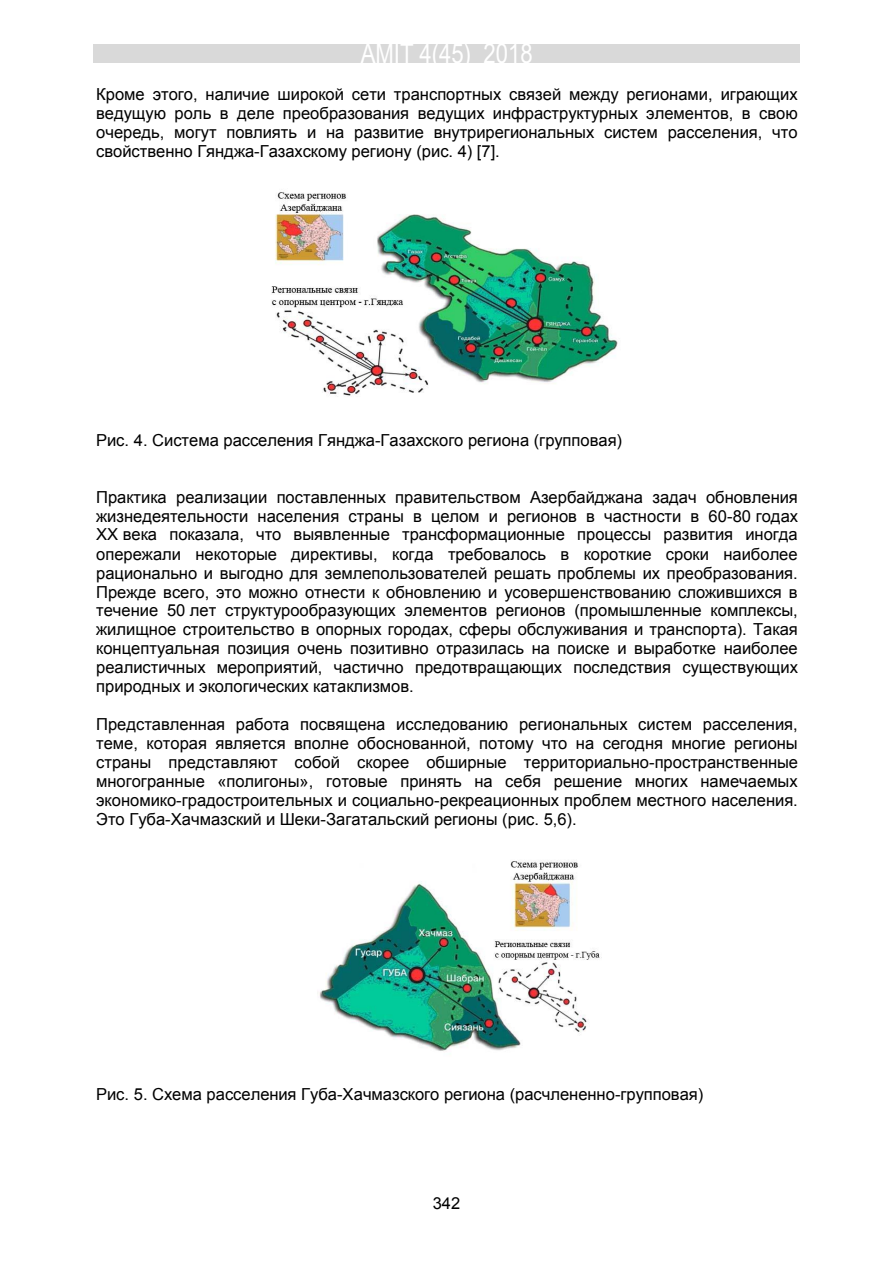
<style>
.page{position:relative;width:893px;height:1263px;background:#fff}
.page>*{position:absolute;margin:0;border:0;box-sizing:border-box;transform-origin:0 0}
.t1{font:27px "Arial Narrow";color:#fff}
.t2{font:16.5px/18.9px "Arial";color:#000;text-align:justify}
.t3{font:16.5px "Arial";color:#000}
.s1{font-style:inherit}
</style>
<div class="page">
<div style="left:93px;top:44px;width:707px;height:19px;background:#d9d9d9"></div>
<img style="left:271px;top:192px;width:347px;height:204px">
<img style="left:317px;top:860px;width:283px;height:191px">
<h1 class="t1" style="left:361px;top:34px;width:173px">AMIT 4(45) 2018</h1>
<p class="t2" style="left:96px;top:85px;width:703px">Кроме этого, наличие широкой сети транспортных связей между регионами, играющих ведущую роль в деле преобразования ведущих инфраструктурных элементов, в свою очередь, могут повлиять и на развитие внутрирегиональных систем расселения, что свойственно Гянджа<span class="s1">-</span>Газахскому региону (рис. <span class="s1">4) [7].</span></p>
<p class="t2" style="left:96px;top:431px;width:527px">Рис. 4. Система расселения Гянджа<span class="s1">-</span>Газахского региона (групповая)</p>
<p class="t2" style="left:96px;top:488px;width:703px">Практика реализации поставленных правительством Азербайджана задач обновления жизнедеятельности населения страны в целом и регионов в частности в 60<span class="s1">-80</span> годах ХХ века показала, что выявленные трансформационные процессы развития иногда опережали некоторые директивы, когда требовалось в короткие сроки наиболее рационально и выгодно для землепользователей решать проблемы их преобразования.<br>Прежде всего, это можно отнести к обновлению и усовершенствованию сложившихся в течение 50 лет структурообразующих элементов регионов (промышленные комплексы, жилищное строительство в опорных городах, сферы обслуживания и транспорта). Такая концептуальная позиция очень позитивно отразилась на поиске и выработке наиболее реалистичных мероприятий, частично предотвращающих последствия существующих природных и экологических катаклизмов.</p>
<p class="t2" style="left:96px;top:715px;width:703px">Представленная работа посвящена исследованию региональных систем расселения, теме, которая является вполне обоснованной, потому что на сегодня многие регионы страны представляют собой скорее обширные территориально<span class="s1">-</span>пространственные многогранные «полигоны», готовые принять на себя решение многих намечаемых экономико<span class="s1">-</span>градостроительных и социально<span class="s1">-</span>рекреационных проблем местного населения.<br>Это Губа<span class="s1">-</span>Хачмазский и Шеки<span class="s1">-</span>Загатальский регионы (рис. <span class="s1">5,6).</span></p>
<p class="t2" style="left:96px;top:1085px;width:609px">Рис. 5. Схема расселения Губа<span class="s1">-</span>Хачмазского региона (расчлененно<span class="s1">-</span>групповая)</p>
<p class="t3" style="left:433px;top:1192px;width:29px">342</p>
</div>
